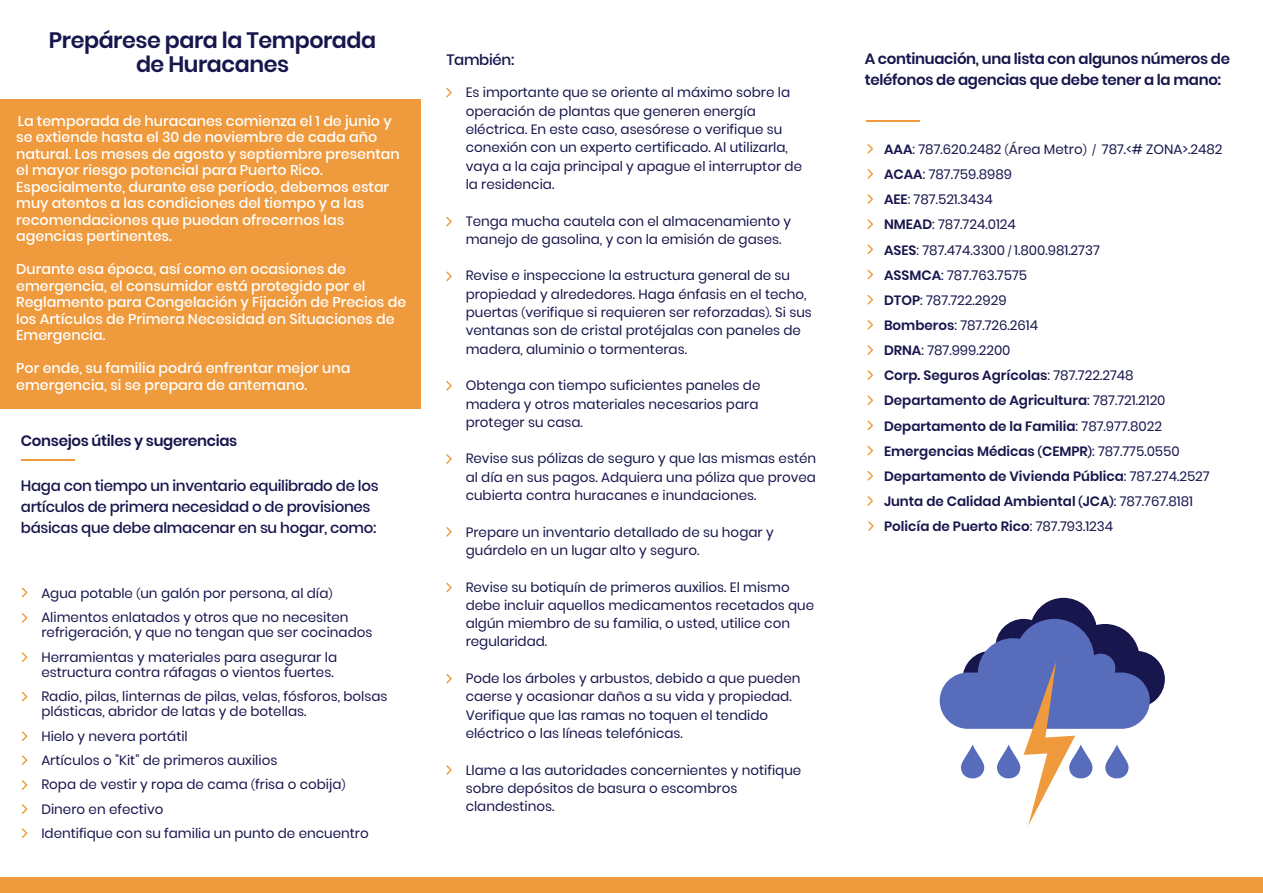
<style>
.page{position:relative;width:1263px;height:893px;background:#fff}
.page>*{position:absolute;margin:0;border:0;box-sizing:border-box;transform-origin:0 0}
.t1{font:600 22.2px/23.4px "Poppins";letter-spacing:-.02em;color:#17164d;text-align:center}
.t2{font:500 15px/21px "Poppins";letter-spacing:-.02em;color:#17164d}
.t3{font:600 15px/21px "Poppins";letter-spacing:-.02em;color:#17164d}
.t4{font:500 14.25px/16.5px "Poppins";color:#fff}
.t5{font:13.5px/18.3px "Poppins";color:#17164d}
.s1{font-size:10.5px}
.s2{font-weight:600}
.s3{font-weight:600;font-size:10.5px}
</style>
<div class="page">
<div style="left:0;top:877px;width:1263px;height:16px;background:#ef9a3c"></div>
<hr style="left:21px;top:459px;width:54px;height:2px;background:#ef9a3c">
<svg style="left:22px;top:588px;width:5px;height:9px"></svg>
<svg style="left:22px;top:613px;width:5px;height:10px"></svg>
<svg style="left:22px;top:652px;width:5px;height:10px"></svg>
<svg style="left:22px;top:692px;width:5px;height:9px"></svg>
<svg style="left:22px;top:731px;width:5px;height:10px"></svg>
<svg style="left:22px;top:755px;width:5px;height:10px"></svg>
<svg style="left:22px;top:780px;width:5px;height:10px"></svg>
<svg style="left:22px;top:828px;width:5px;height:10px"></svg>
<svg style="left:22px;top:804px;width:5px;height:10px"></svg>
<svg style="left:867px;top:144px;width:6px;height:10px"></svg>
<svg style="left:867px;top:471px;width:6px;height:10px"></svg>
<svg style="left:867px;top:496px;width:6px;height:10px"></svg>
<svg style="left:868px;top:521px;width:6px;height:10px"></svg>
<svg style="left:867px;top:169px;width:6px;height:10px"></svg>
<svg style="left:867px;top:194px;width:6px;height:10px"></svg>
<svg style="left:867px;top:219px;width:6px;height:10px"></svg>
<svg style="left:867px;top:244px;width:6px;height:10px"></svg>
<svg style="left:867px;top:270px;width:6px;height:9px"></svg>
<svg style="left:867px;top:295px;width:6px;height:10px"></svg>
<svg style="left:867px;top:320px;width:6px;height:10px"></svg>
<svg style="left:867px;top:345px;width:6px;height:10px"></svg>
<svg style="left:867px;top:370px;width:6px;height:10px"></svg>
<svg style="left:867px;top:395px;width:6px;height:10px"></svg>
<svg style="left:867px;top:421px;width:6px;height:9px"></svg>
<svg style="left:867px;top:446px;width:6px;height:9px"></svg>
<hr style="left:866px;top:120px;width:54px;height:2px;background:#ef9a3c">
<div style="left:0;top:100px;width:420px;height:309px;background:#ef9a3c"></div>
<svg style="left:446px;top:88px;width:6px;height:9px"></svg>
<svg style="left:446px;top:217px;width:6px;height:9px"></svg>
<svg style="left:446px;top:271px;width:6px;height:10px"></svg>
<svg style="left:446px;top:381px;width:6px;height:10px"></svg>
<svg style="left:446px;top:454px;width:6px;height:10px"></svg>
<svg style="left:446px;top:527px;width:6px;height:10px"></svg>
<svg style="left:446px;top:583px;width:6px;height:9px"></svg>
<svg style="left:446px;top:674px;width:6px;height:10px"></svg>
<svg style="left:446px;top:765px;width:6px;height:10px"></svg>
<svg style="left:940px;top:598px;width:225px;height:228px"></svg>
<h1 class="t1" style="left:49px;top:29px;width:329px">Prepárese para la Temporada de Huracanes</h1>
<p class="t4" style="left:16px;top:113px;width:385px">La temporada de huracanes comienza el 1 de junio y se extiende hasta el 30 de noviembre de cada año natural. Los meses de agosto y septiembre presentan el mayor riesgo potencial para Puerto Rico.<br>Especialmente, durante ese período, debemos estar muy atentos a las condiciones del tiempo y a las recomendaciones que puedan ofrecernos las agencias pertinentes.</p>
<p class="t4" style="left:16px;top:261px;width:391px">Durante esa época, así como en ocasiones de emergencia, el consumidor está protegido por el Reglamento para Congelación y Fijación de Precios de los Artículos de Primera Necesidad en Situaciones de Emergencia.</p>
<p class="t4" style="left:16px;top:360px;width:336px">Por ende, su familia podrá enfrentar mejor una emergencia, si se prepara de antemano.</p>
<p class="t3" style="left:21px;top:430px;width:218px">Consejos útiles y sugerencias</p>
<p class="t2" style="left:21px;top:475px;width:359px">Haga con tiempo un inventario equilibrado de los artículos de primera necesidad o de provisiones básicas que debe almacenar en su hogar, como:</p>
<p class="t5" style="left:41px;top:581px;width:309px;line-height:24.3px">Agua potable <span class="s1">(</span>un galón por persona, al día<span class="s1">)<br></span>Alimentos enlatados y otros que no necesiten</p>
<p class="t5" style="left:41px;top:620px;width:333px;line-height:24.3px">refrigeración, y que no tengan que ser cocinados<br>Herramientas y materiales para asegurar la</p>
<p class="t5" style="left:41px;top:660px;width:348px;line-height:24.3px">estructura contra ráfagas o vientos fuertes.<br>Radio, pilas, linternas de pilas, velas, fósforos, bolsas</p>
<p class="t5" style="left:41px;top:700px;width:329px;line-height:24.3px">plásticas, abridor de latas y de botellas.<br>Hielo y nevera portátil<br>Artículos o "Kit" de primeros auxilios<br>Ropa de vestir y ropa de cama <span class="s1">(</span>frisa o cobija<span class="s1">)<br></span>Dinero en efectivo<br>Identifique con su familia un punto de encuentro</p>
<p class="t2" style="left:446px;top:49px;width:69px">También:</p>
<p class="t5" style="left:466px;top:84px;width:338px">Es importante que se oriente al máximo sobre la operación de plantas que generen energía eléctrica. En este caso, asesórese o verifique su conexión con un experto certificado. Al utilizarla, vaya a la caja principal y apague el interruptor de la residencia.</p>
<p class="t5" style="left:466px;top:212px;width:327px">Tenga mucha cautela con el almacenamiento y manejo de gasolina, y con la emisión de gases.</p>
<p class="t5" style="left:466px;top:267px;width:348px">Revise e inspeccione la estructura general de su propiedad y alrededores. Haga énfasis en el techo, puertas <span class="s1">(</span>verifique si requieren ser reforzadas<span class="s1">)</span>. Si sus ventanas son de cristal protéjalas con paneles de madera, aluminio o tormenteras.</p>
<p class="t5" style="left:466px;top:376px;width:296px">Obtenga con tiempo suficientes paneles de madera y otros materiales necesarios para proteger su casa.</p>
<p class="t5" style="left:466px;top:450px;width:352px;text-align:justify">Revise sus pólizas de seguro y que las mismas estén al día en sus pagos. Adquiera una póliza que provea cubierta contra huracanes e inundaciones.</p>
<p class="t5" style="left:466px;top:523px;width:309px">Prepare un inventario detallado de su hogar y guárdelo en un lugar alto y seguro.</p>
<p class="t5" style="left:466px;top:578px;width:350px">Revise su botiquín de primeros auxilios. El mismo debe incluir aquellos medicamentos recetados que algún miembro de su familia, o usted, utilice con regularidad.</p>
<p class="t5" style="left:466px;top:669px;width:336px">Pode los árboles y arbustos, debido a que pueden caerse y ocasionar daños a su vida y propiedad.<br>Verifique que las ramas no toquen el tendido eléctrico o las líneas telefónicas.</p>
<p class="t5" style="left:466px;top:761px;width:337px">Llame a las autoridades concernientes y notifique sobre depósitos de basura o escombros clandestinos.</p>
<p class="t3" style="left:865px;top:48px;width:367px">A continuación, una lista con algunos números de teléfonos de agencias que debe tener a la mano:</p>
<p class="t5" style="left:884px;top:137px;width:340px;line-height:25.2px"><span class="s2">AAA</span>: 787.620.2482 <span class="s1">(</span>Área Metro<span class="s1">) /</span> 787.&lt;# ZONA&gt;.2482<br><span class="s2">ACAA</span>: 787.759.8989<br><span class="s2">AEE</span>: 787.521.3434<br><span class="s2">NMEAD</span>: 787.724.0124<br><span class="s2">ASES</span>: 787.474.3300 <span class="s1">/</span> 1.800.981.2737<br><span class="s2">ASSMCA</span>: 787.763.7575<br><span class="s2">DTOP</span>: 787.722.2929<br><span class="s2">Bomberos</span>: 787.726.2614<br><span class="s2">DRNA</span>: 787.999.2200<br><span class="s2">Corp. Seguros Agrícolas</span>: 787.722.2748<br><span class="s2">Departamento de Agricultura</span>: 787.721.2120<br><span class="s2">Departamento de la Familia</span>: 787.977.8022<br><span class="s2">Emergencias Médicas</span> <span class="s3">(</span><span class="s2">CEMPR</span><span class="s3">)</span>: 787.775.0550<br><span class="s2">Departamento de Vivienda Pública</span>: 787.274.2527<br><span class="s2">Junta de Calidad Ambiental</span> <span class="s3">(</span><span class="s2">JCA</span><span class="s3">)</span>: 787.767.8181<br><span class="s2">Policía de Puerto Rico</span>: 787.793.1234</p>
</div>
